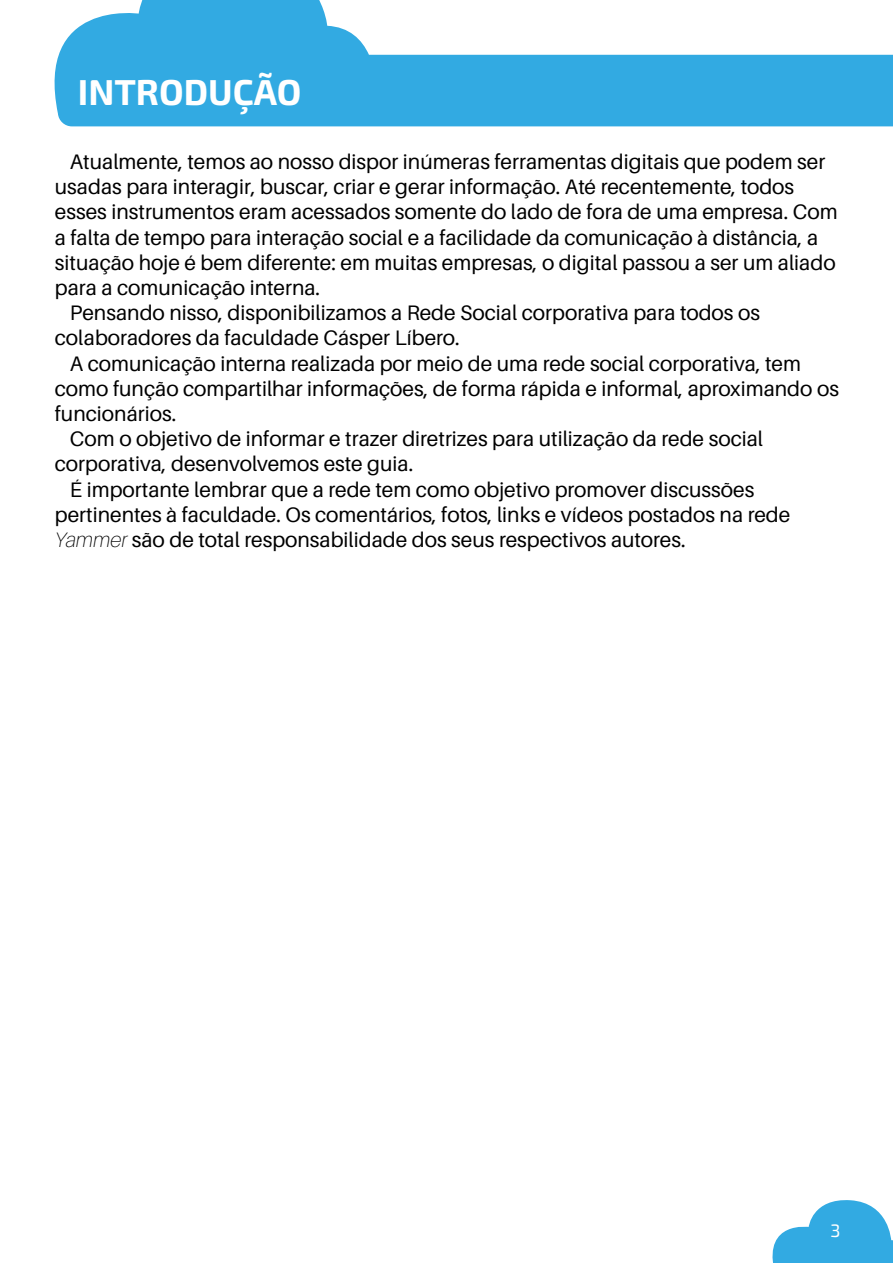
<style>
.page{position:relative;width:893px;height:1263px;background:#fff}
.page>*{position:absolute;margin:0;border:0;box-sizing:border-box;transform-origin:0 0}
.t1{font:700 36px "Exo 2.0";color:#fff}
.t2{font:21px "Aileron";color:#000}
.t3{font:18px "Exo 2.0";color:#fff}
.s1{font-weight:100;font-style:italic}
</style>
<div class="page">
<svg style="left:772px;top:1200px;width:121px;height:63px"></svg>
<svg style="left:54px;top:0;width:839px;height:126px;fill:#32aae2"></svg>
<h1 class="t1" style="left:78px;top:71px;width:225px">INTRODUÇÃO</h1>
<p class="t2" style="left:70px;top:150px;width:757px">Atualmente, temos ao nosso dispor inúmeras ferramentas digitais que podem ser</p>
<p class="t2" style="left:55px;top:175px;width:741px">usadas para interagir, buscar, criar e gerar informação. Até recentemente, todos</p>
<p class="t2" style="left:55px;top:201px;width:784px">esses instrumentos eram acessados somente do lado de fora de uma empresa. Com</p>
<p class="t2" style="left:55px;top:226px;width:765px">a falta de tempo para interação social e a facilidade da comunicação à distância, a</p>
<p class="t2" style="left:55px;top:251px;width:782px">situação hoje é bem diferente: em muitas empresas, o digital passou a ser um aliado</p>
<p class="t2" style="left:55px;top:276px;width:267px">para a comunicação interna.</p>
<p class="t2" style="left:70px;top:301px;width:692px">Pensando nisso, disponibilizamos a Rede Social corporativa para todos os</p>
<p class="t2" style="left:55px;top:327px;width:406px">colaboradores da faculdade Cásper Líbero.</p>
<p class="t2" style="left:70px;top:352px;width:733px">A comunicação interna realizada por meio de uma rede social corporativa, tem</p>
<p class="t2" style="left:55px;top:377px;width:786px">como função compartilhar informações, de forma rápida e informal, aproximando os</p>
<p class="t2" style="left:55px;top:402px;width:123px">funcionários.</p>
<p class="t2" style="left:70px;top:427px;width:695px">Com o objetivo de informar e trazer diretrizes para utilização da rede social</p>
<p class="t2" style="left:55px;top:453px;width:360px">corporativa, desenvolvemos este guia.</p>
<p class="t2" style="left:70px;top:478px;width:686px">É importante lembrar que a rede tem como objetivo promover discussões</p>
<p class="t2" style="left:55px;top:503px;width:737px">pertinentes à faculdade. Os comentários, fotos, links e vídeos postados na rede</p>
<p class="t2" style="left:55px;top:528px;width:632px"><span class="s1">Yammer</span> são de total responsabilidade dos seus respectivos autores.</p>
<p class="t3" style="left:830px;top:1220px;width:12px">3</p>
</div>
